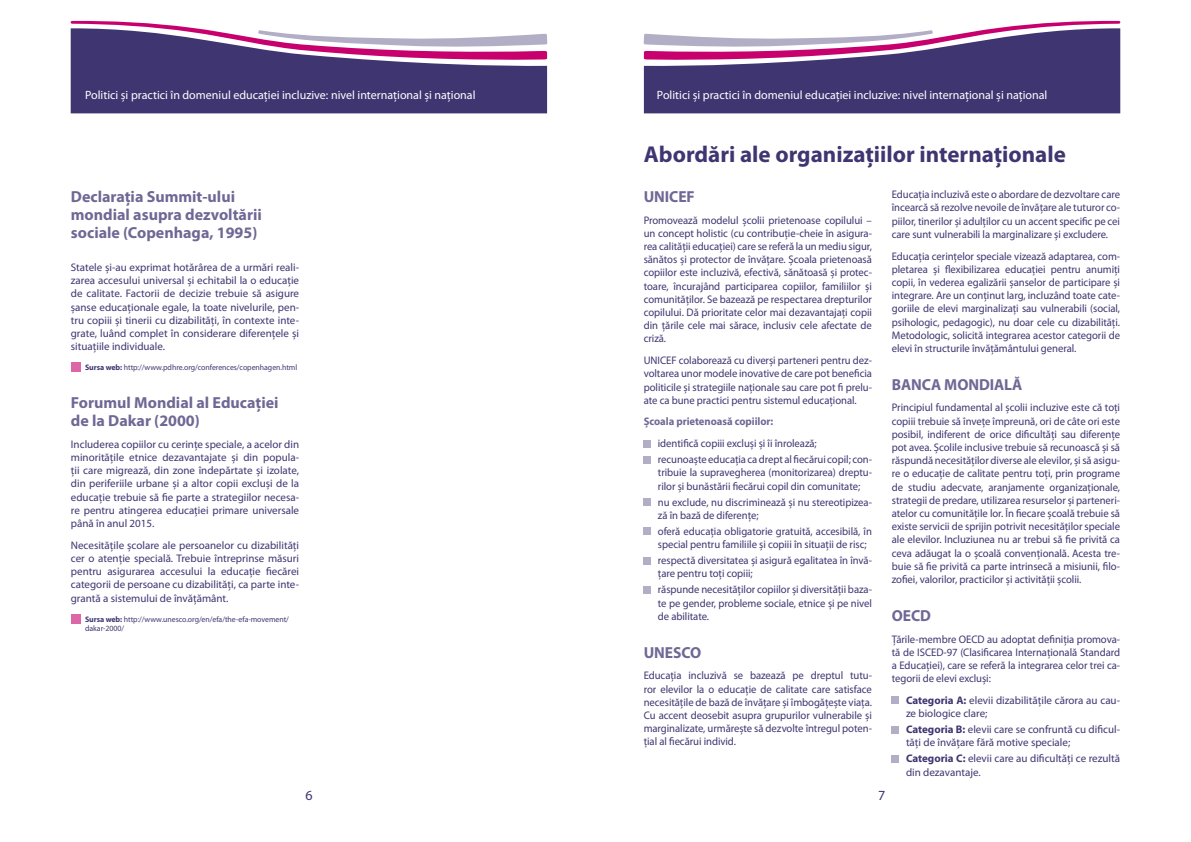
<style>
.page{position:relative;width:1191px;height:842px;background:#fff}
.page>*{position:absolute;margin:0;border:0;box-sizing:border-box;transform-origin:0 0}
.t1{font:700 23px "Myriad Pro";color:#3f3571}
.t2{font:700 16px/18px "Myriad Pro";color:#6f6895}
.t3{font:14px "Myriad Pro";color:#3f3571}
.t4{font:12px "Myriad Pro";color:#fff}
.t5{font:11px/13.2px "Myriad Pro";letter-spacing:-.005em;color:#3f3571;text-align:justify}
.t6{font:700 11px "Myriad Pro";letter-spacing:-.005em;color:#6f6895}
.t7{font:8px/9.6px "Myriad Pro";letter-spacing:-.005em;color:#3f3571}
.s1{font-weight:700}
</style>
<div class="page">
<svg style="left:71px;top:21px;width:122px;height:7px"></svg>
<svg style="left:71px;top:28px;width:476px;height:85px;background:#6b588b"></svg>
<svg style="left:643px;top:21px;width:477px;height:38px"></svg>
<svg style="left:644px;top:28px;width:476px;height:85px;background:#6b588b"></svg>
<div style="left:643px;top:440px;width:8px;height:7px;background:#b2aec6"></div>
<div style="left:643px;top:456px;width:8px;height:7px;background:#b2aec6"></div>
<div style="left:643px;top:499px;width:8px;height:7px;background:#b2aec6"></div>
<div style="left:643px;top:528px;width:8px;height:7px;background:#b2aec6"></div>
<div style="left:643px;top:557px;width:8px;height:7px;background:#b2aec6"></div>
<div style="left:643px;top:586px;width:8px;height:7px;background:#b2aec6"></div>
<div style="left:891px;top:697px;width:8px;height:7px;background:#b2aec6"></div>
<div style="left:891px;top:726px;width:8px;height:7px;background:#b2aec6"></div>
<div style="left:891px;top:755px;width:8px;height:7px;background:#b2aec6"></div>
<div style="left:71px;top:362px;width:10px;height:10px;background:#dd66a8"></div>
<div style="left:71px;top:614px;width:10px;height:9px;background:#dd66a8"></div>
<p class="t4" style="left:85px;top:88px;width:392px">Politici și practici în domeniul educației incluzive: nivel internaţional și naţional</p>
<h2 class="t2" style="left:71px;top:187px;width:192px">Declaraţia Summit-ului mondial asupra dezvoltării sociale (Copenhaga, 1995)</h2>
<p class="t5" style="left:71px;top:261px;width:230px">Statele și-au exprimat hotărârea de a urmări reali&shy;zarea accesului universal și echitabil la o educaţie de calitate. Factorii de decizie trebuie să asigure șanse educaţionale egale, la toate nivelurile, pen&shy;tru copiii și tinerii cu dizabilităţi, în contexte inte&shy;grate, luând complet în considerare diferenţele și situaţiile individuale.</p>
<p class="t7" style="left:85px;top:363px;width:214px"><span class="s1">Sursa web:</span> http://www.pdhre.org/conferences/copenhagen.html</p>
<h2 class="t2" style="left:71px;top:393px;width:209px">Forumul Mondial al Educaţiei de la Dakar (2000)</h2>
<p class="t5" style="left:71px;top:437px;width:230px">Includerea copiilor cu cerinţe speciale, a acelor din minorităţile etnice dezavantajate și din popula&shy;ţii care migrează, din zone îndepărtate și izolate, din periferiile urbane și a altor copii excluși de la educaţie trebuie să fie parte a strategiilor necesa&shy;re pentru atingerea educaţiei primare universale până în anul 2015.</p>
<p class="t5" style="left:71px;top:538px;width:230px">Necesitățile școlare ale persoanelor cu dizabilități cer o atenţie specială. Trebuie întreprinse măsuri pentru asigurarea accesului la educaţie fiecărei categorii de persoane cu dizabilități, ca parte inte&shy;grantă a sistemului de învăţământ.</p>
<p class="t7" style="left:85px;top:614px;width:205px"><span class="s1">Sursa web:</span> http://www.unesco.org/en/efa/the-efa-movement/ dakar-2000/</p>
<p class="t4" style="left:657px;top:88px;width:392px">Politici și practici în domeniul educației incluzive: nivel internaţional și naţional</p>
<h1 class="t1" style="left:644px;top:139px;width:423px">Abordări ale organizațiilor internaţionale</h1>
<p class="t5" style="left:891px;top:188px;width:230px">Educaţia incluzivă este o abordare de dezvoltare care încearcă să rezolve nevoile de învăţare ale tuturor co&shy;piilor, tinerilor și adulţilor cu un accent specific pe cei care sunt vulnerabili la marginalizare și excludere.</p>
<p class="t5" style="left:891px;top:249px;width:230px">Educaţia cerinţelor speciale vizează adaptarea, com&shy;pletarea și flexibilizarea educaţiei pentru anumiţi copii, în vederea egalizării șanselor de participare și integrare. Are un conţinut larg, incluzând toate cate&shy;goriile de elevi marginalizaţi sau vulnerabili (social, psihologic, pedagogic), nu doar cele cu dizabilităţi.<br>Metodologic, solicită integrarea acestor categorii de elevi în structurile învăţământului general.</p>
<h2 class="t2" style="left:891px;top:375px;width:132px">BANCA MONDIALĂ</h2>
<p class="t5" style="left:891px;top:401px;width:230px">Principiul fundamental al școlii incluzive este că toţi copiii trebuie să înveţe împreună, ori de câte ori este posibil, indiferent de orice dificultăţi sau diferenţe pot avea. Școlile inclusive trebuie să recunoască și să răspundă necesităților diverse ale elevilor, și să asigu&shy;re o educaţie de calitate pentru toţi, prin programe de studiu adecvate, aranjamente organizaţionale, strategii de predare, utilizarea resurselor și parteneri&shy;atelor cu comunităţile lor. În fiecare școală trebuie să existe servicii de sprijin potrivit necesităţilor speciale ale elevilor. Incluziunea nu ar trebui să fie privită ca ceva adăugat la o școală convenţională. Acesta tre&shy;buie să fie privită ca parte intrinsecă a misiunii, filo&shy;zofiei, valorilor, practicilor și activităţii școlii.</p>
<h2 class="t2" style="left:891px;top:606px;width:41px">OECD</h2>
<p class="t5" style="left:891px;top:632px;width:230px">Țările-membre OECD au adoptat definiţia promova&shy;tă de ISCED-97 (Clasificarea Internaţională Standard a Educaţiei), care se referă la integrarea celor trei ca&shy;tegorii de elevi excluși:</p>
<p class="t5" style="left:906px;top:693px;width:216px"><span class="s1">Categoria A:</span> elevii dizabilităţile cărora au cau&shy;ze biologice clare;</p>
<p class="t5" style="left:906px;top:723px;width:216px"><span class="s1">Categoria B:</span> elevii care se confruntă cu dificul&shy;tăţi de învăţare fără motive speciale;</p>
<p class="t5" style="left:906px;top:752px;width:216px"><span class="s1">Categoria C:</span> elevii care au dificultăţi ce rezultă din dezavantaje.</p>
<h2 class="t2" style="left:643px;top:187px;width:53px">UNICEF</h2>
<p class="t5" style="left:643px;top:213px;width:230px">Promovează modelul școlii prietenoase copilului – un concept holistic (cu contribuţie-cheie în asigura&shy;rea calităţii educaţiei) care se referă la un mediu sigur, sănătos și protector de învăţare. Școala prietenoasă copiilor este incluzivă, efectivă, sănătoasă și protec&shy;toare, încurajând participarea copiilor, familiilor și comunităţilor. Se bazează pe respectarea drepturilor copilului. Dă prioritate celor mai dezavantajați copii din ţările cele mai sărace, inclusiv cele afectate de criză.</p>
<p class="t5" style="left:643px;top:354px;width:230px">UNICEF colaborează cu diverși parteneri pentru dez&shy;voltarea unor modele inovative de care pot beneficia politicile și strategiile naţionale sau care pot fi prelu&shy;ate ca bune practici pentru sistemul educaţional.</p>
<p class="t6" style="left:643px;top:415px;width:131px">Școala prietenoasă copiilor:</p>
<p class="t5" style="left:658px;top:435px;width:216px;line-height:16px">identifică copiii excluși și îi înrolează;<br>recunoaște educaţia ca drept al fiecărui copil; con-</p>
<p class="t5" style="left:658px;top:466px;width:216px">tribuie la supravegherea (monitorizarea) dreptu&shy;rilor și bunăstării fiecărui copil din comunitate;</p>
<p class="t5" style="left:658px;top:495px;width:216px">nu exclude, nu discriminează și nu stereotipizea&shy;ză în bază de diferenţe;</p>
<p class="t5" style="left:658px;top:524px;width:216px">oferă educaţia obligatorie gratuită, accesibilă, în special pentru familiile și copiii în situaţii de risc;</p>
<p class="t5" style="left:658px;top:554px;width:216px">respectă diversitatea și asigură egalitatea în învă&shy;ţare pentru toţi copiii;</p>
<p class="t5" style="left:658px;top:583px;width:216px">răspunde necesităţilor copiilor și diversităţii baza&shy;te pe gender, probleme sociale, etnice și pe nivel de abilitate.</p>
<h2 class="t2" style="left:643px;top:643px;width:59px">UNESCO</h2>
<p class="t5" style="left:643px;top:669px;width:230px">Educaţia incluzivă se bazează pe dreptul tutu&shy;ror elevilor la o educaţie de calitate care satisface necesitățile de bază de învăţare și îmbogăţește viaţa.<br>Cu accent deosebit asupra grupurilor vulnerabile și marginalizate, urmărește să dezvolte întregul poten&shy;ţial al fiecărui individ.</p>
<p class="t3" style="left:305px;top:786px;width:9px">6</p>
<p class="t3" style="left:878px;top:786px;width:9px">7</p>
</div>
